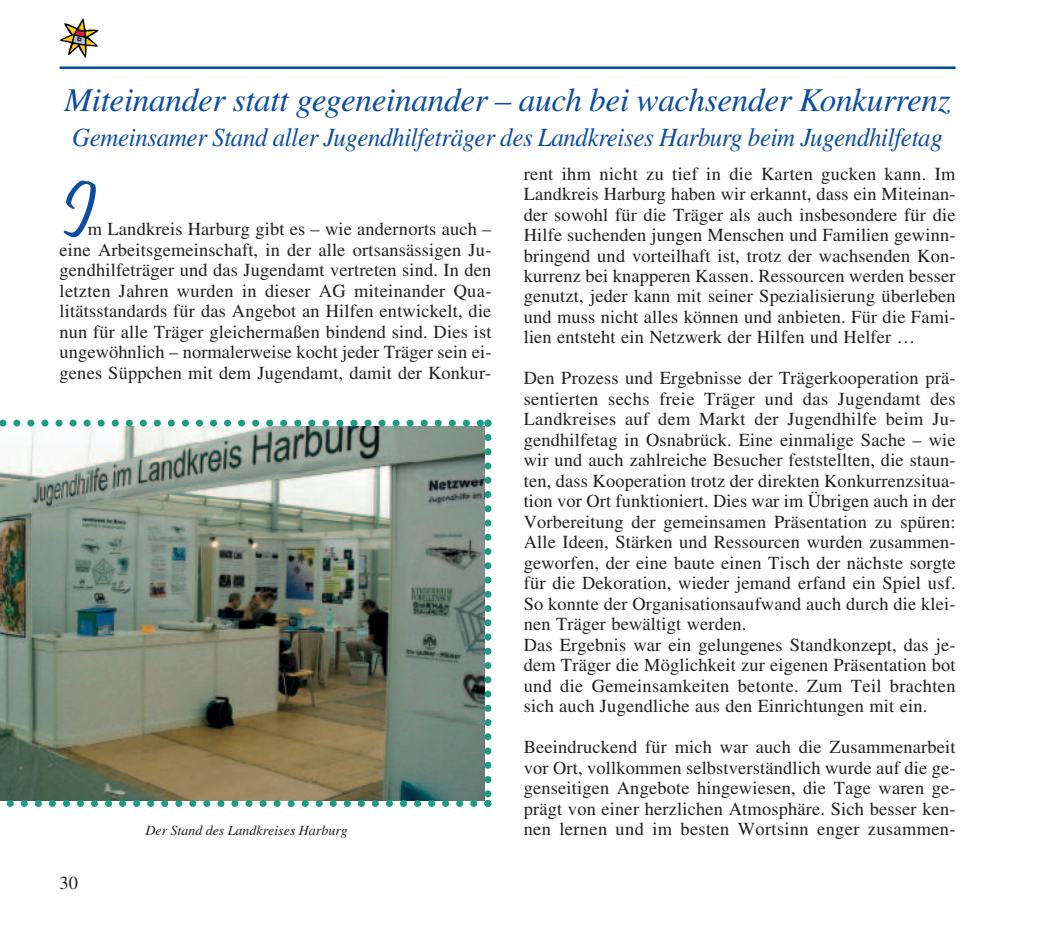
<style>
.page{position:relative;width:1042px;height:942px;background:#fff}
.page>*{position:absolute;margin:0;border:0;box-sizing:border-box;transform-origin:0 0}
.t1{font:84px "Pristina";color:#0d4da1}
.t2{font:italic 33.25px "Times";letter-spacing:-.01em;color:#0d4da1}
.t3{font:italic 26.25px "Times";letter-spacing:-.015em;color:#0d4da1;scale:.95 1}
.t4{font:18.38px/20.5px "Times";letter-spacing:.01em;color:#231f20;text-align:justify}
.t5{font:italic 14px "Times";color:#231f20}
</style>
<div class="page">
<hr style="left:60px;top:66px;width:895px;height:3px;background:#0d4da1">
<svg style="left:60px;top:18px;width:39px;height:40px"></svg>
<img style="left:0;top:419px;width:491px;height:388px">
<h2 class="t2" style="left:64px;top:88px;width:887px">Miteinander statt gegeneinander – auch bei wachsender Konkurrenz</h2>
<h3 class="t3" style="left:72px;top:127px;width:917px">Gemeinsamer Stand aller Jugendhilfeträger des Landkreises Harburg beim Jugendhilfetag</h3>
<h1 class="t1" style="left:60px;top:167px;width:36px">I</h1>
<p class="t4" style="left:60px;top:221px;width:433px;text-indent:28px">m Landkreis Harburg gibt es – wie andernorts auch – eine Arbeitsgemeinschaft, in der alle ortsansässigen Ju&shy;gendhilfeträger und das Jugendamt vertreten sind. In den letzten Jahren wurden in dieser AG miteinander Qua&shy;litätsstandards für das Angebot an Hilfen entwickelt, die nun für alle Träger gleichermaßen bindend sind. Dies ist ungewöhnlich – normalerweise kocht jeder Träger sein ei&shy;genes Süppchen mit dem Jugendamt, damit der Konkur-</p>
<p class="t4" style="left:60px;top:874px;width:20px">30</p>
<p class="t5" style="left:145px;top:825px;width:204px">Der Stand des Landkreises Harburg</p>
<p class="t4" style="left:523px;top:165px;width:433px">rent ihm nicht zu tief in die Karten gucken kann. Im Landkreis Harburg haben wir erkannt, dass ein Miteinan&shy;der sowohl für die Träger als auch insbesondere für die Hilfe suchenden jungen Menschen und Familien gewinn&shy;bringend und vorteilhaft ist, trotz der wachsenden Kon&shy;kurrenz bei knapperen Kassen. Ressourcen werden besser genutzt, jeder kann mit seiner Spezialisierung überleben und muss nicht alles können und anbieten. Für die Fami&shy;lien entsteht ein Netzwerk der Hilfen und Helfer …</p>
<p class="t4" style="left:523px;top:370px;width:433px;text-align:left">Den Prozess und Ergebnisse der Trägerkooperation prä&shy;sentierten sechs freie Träger und das Jugendamt des Landkreises auf dem Markt der Jugendhilfe beim Ju&shy;gendhilfetag in Osnabrück. Eine einmalige Sache – wie wir und auch zahlreiche Besucher feststellten, die staun&shy;ten, dass Kooperation trotz der direkten Konkurrenzsitua&shy;tion vor Ort funktioniert. Dies war im Übrigen auch in der Vorbereitung der gemeinsamen Präsentation zu spüren:<br>Alle Ideen, Stärken und Ressourcen wurden zusammen&shy;geworfen, der eine baute einen Tisch der nächste sorgte für die Dekoration, wieder jemand erfand ein Spiel usf.<br>So konnte der Organisationsaufwand auch durch die klei&shy;nen Träger bewältigt werden.<br>Das Ergebnis war ein gelungenes Standkonzept, das je&shy;dem Träger die Möglichkeit zur eigenen Präsentation bot und die Gemeinsamkeiten betonte. Zum Teil brachten sich auch Jugendliche aus den Einrichtungen mit ein.</p>
<p class="t4" style="left:523px;top:738px;width:433px">Beeindruckend für mich war auch die Zusammenarbeit vor Ort, vollkommen selbstverständlich wurde auf die ge&shy;genseitigen Angebote hingewiesen, die Tage waren ge&shy;prägt von einer herzlichen Atmosphäre. Sich besser ken&shy;nen lernen und im besten Wortsinn enger zusammen-</p>
</div>
